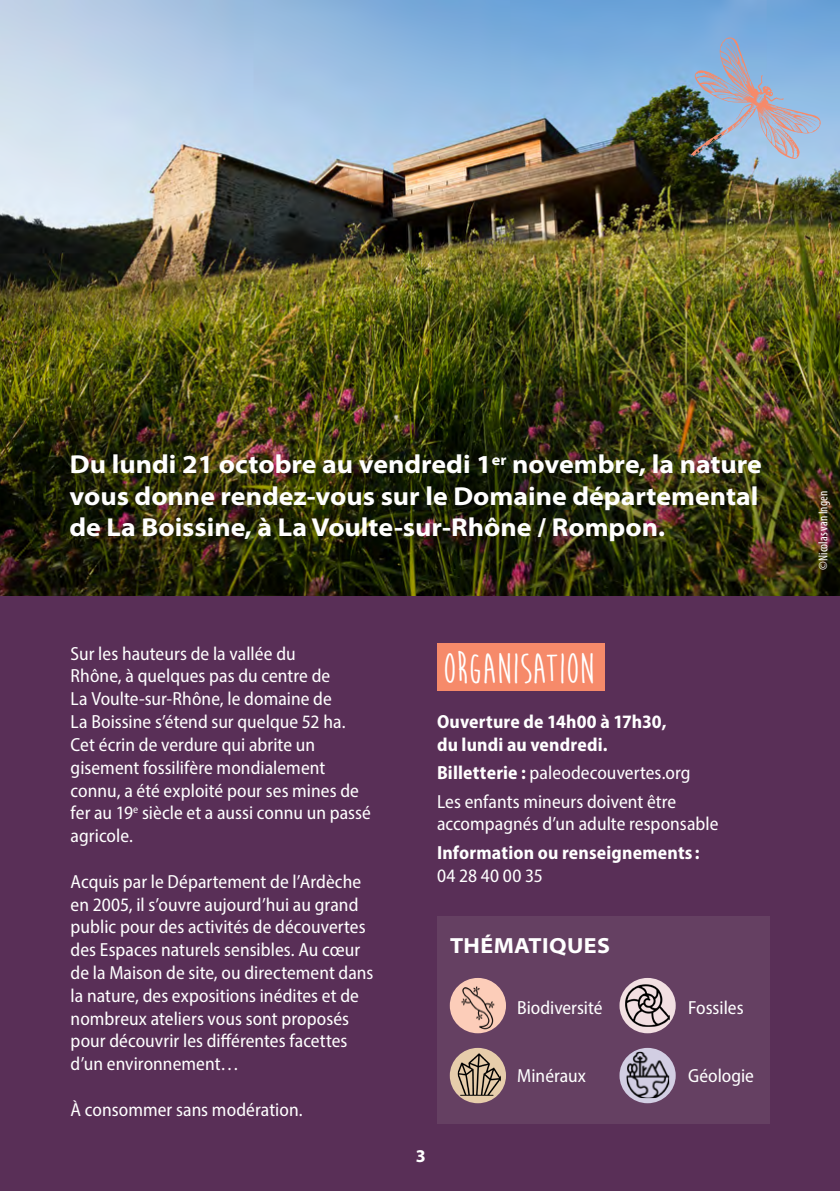
<style>
.page{position:relative;width:840px;height:1191px;background:#fff}
.page>*{position:absolute;margin:0;border:0;box-sizing:border-box;transform-origin:0 0}
.t1{font:700 44px "Moon Flower";letter-spacing:-.015em;color:#fff}
.t2{font:700 semi-expanded 26px/31.2px "Myriad Pro";color:#fff}
.t3{font:700 semi-expanded 22px "Myriad Pro";letter-spacing:.02em;color:#fff}
.t4{font:semi-condensed 19px/22.8px "Myriad Pro";color:#fff}
.t5{font:700 semi-condensed 19px/22.8px "Myriad Pro";letter-spacing:.01em;color:#fff}
.t6{font:700 18px "Myriad Pro";color:#fff}
.t7{font:condensed 13px "Myriad Pro";color:#fff}
.s1{font-weight:700}
</style>
<div class="page">
<div style="left:0;top:595px;width:839px;height:596px;background:#592f57"></div>
<div style="left:437px;top:916px;width:331px;height:207px;background:#654062"></div>
<img style="left:0;top:0;width:839px;height:188px">
<img style="left:0;top:188px;width:839px;height:408px">
<img style="left:690px;top:37px;width:130px;height:122px">
<div style="left:437px;top:643px;width:167px;height:48px;background:#f68a6a"></div>
<div style="left:449px;top:978px;width:56px;height:55px;background:#fccdb9;border-radius:50%"></div>
<img style="left:454px;top:983px;width:46px;height:47px">
<svg style="left:449px;top:1047px;width:56px;height:56px"></svg>
<img style="left:457px;top:1053px;width:43px;height:42px">
<div style="left:619px;top:978px;width:56px;height:55px;background:#f2dfe2;border-radius:50%"></div>
<img style="left:624px;top:984px;width:45px;height:42px">
<svg style="left:619px;top:1047px;width:56px;height:56px"></svg>
<img style="left:626px;top:1051px;width:42px;height:47px">
<h2 class="t2" style="left:69px;top:448px;width:693px">Du lundi 21 octobre au vendredi 1<sup>er</sup> novembre, la nature vous donne rendez-vous sur le Domaine départemental de La Boissine, à La Voulte-sur-Rhône / Rompon.</h2>
<p class="t4" style="left:71px;top:641px;width:302px">Sur les hauteurs de la vallée du<br>Rhône, à quelques pas du centre de<br>La Voulte-sur-Rhône, le domaine de<br>La Boissine s’étend sur quelque 52 ha.<br>Cet écrin de verdure qui abrite un gisement fossilifère mondialement connu, a été exploité pour ses mines de fer au 19<sup>e</sup> siècle et a aussi connu un passé agricole.</p>
<p class="t4" style="left:71px;top:869px;width:304px">Acquis par le Département de l’Ardèche en 2005, il s’ouvre aujourd’hui au grand public pour des activités de découvertes des Espaces naturels sensibles. Au cœur de la Maison de site, ou directement dans la nature, des expositions inédites et de nombreux ateliers vous sont proposés pour découvrir les différentes facettes d’un environnement…</p>
<p class="t4" style="left:71px;top:1097px;width:233px">À consommer sans modération.</p>
<h1 class="t1" style="left:443px;top:645px;width:153px">ORGANISATION</h1>
<p class="t5" style="left:437px;top:709px;width:231px">Ouverture de 14h00 à 17h30, du lundi au vendredi.</p>
<p class="t4" style="left:437px;top:758px;width:255px;line-height:28.4px"><span class="s1">Billetterie :</span> paleodecouvertes.org<br>Les enfants mineurs doivent être</p>
<p class="t4" style="left:437px;top:812px;width:283px">accompagnés d’un adulte responsable</p>
<p class="t5" style="left:437px;top:840px;width:264px">Information ou renseignements :</p>
<p class="t4" style="left:437px;top:863px;width:107px">04 28 40 00 35</p>
<p class="t3" style="left:450px;top:931px;width:161px">THÉMATIQUES</p>
<p class="t4" style="left:517px;top:995px;width:87px">Biodiversité</p>
<p class="t4" style="left:517px;top:1064px;width:70px">Minéraux</p>
<p class="t4" style="left:688px;top:995px;width:57px">Fossiles</p>
<p class="t4" style="left:688px;top:1064px;width:67px">Géologie</p>
<p class="t6" style="left:415px;top:1143px;width:11px">3</p>
<p class="t7" style="left:815px;top:569px;width:80px;rotate:-90deg">©Nicolas van Ingen</p>
</div>
